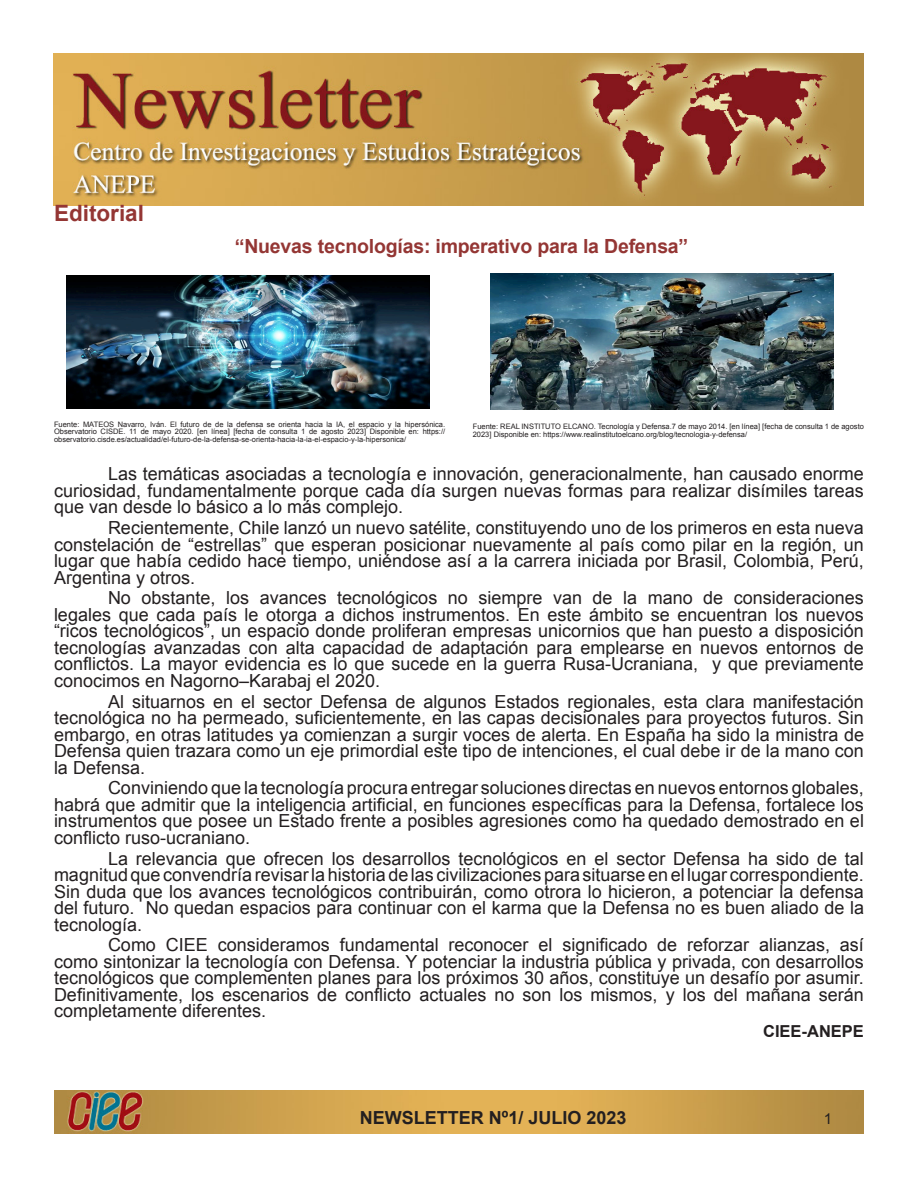
<style>
.page{position:relative;width:918px;height:1188px;background:#fff}
.page>*{position:absolute;margin:0;border:0;box-sizing:border-box;transform-origin:0 0}
.t1{font:700 22.5px "Arial";color:#943634}
.t2{font:700 19.5px "Arial";letter-spacing:-.01em;color:#943634}
.t3{font:18px/16.5px "Arial";color:#231f20;text-align:justify}
.t4{font:700 18px "Arial";color:#231f20}
.t5{font:700 16.5px "Arial";color:#231f20}
.t6{font:15px "Arial";color:#231f20}
.t7{font:7.5px/7.5px "Arial";color:#231f20;text-align:justify}
</style>
<div class="page">
<img style="left:54px;top:1090px;width:810px;height:43px">
<img style="left:53px;top:54px;width:811px;height:151px">
<img style="left:490px;top:274px;width:343px;height:136px">
<img style="left:67px;top:275px;width:362px;height:133px">
<p class="t1" style="left:54px;top:198px;width:92px">Editorial</p>
<p class="t2" style="left:235px;top:233px;width:455px">“Nuevas tecnologías: imperativo para la Defensa”</p>
<p class="t7" style="left:54px;top:420px;width:393px">Fuente: MATEOS Navarro, Iván. El futuro de de la defensa se orienta hacia la IA, el espacio y la hipersónica.<br>Observatorio CISDE. 11 de mayo 2020. [en línea] [fecha de consulta 1 de agosto 2023] Disponible en: https:// observatorio.cisde.es/actualidad/el-futuro-de-la-defensa-se-orienta-hacia-la-ia-el-espacio-y-la-hipersonica/</p>
<p class="t7" style="left:473px;top:423px;width:393px">Fuente: REAL INSTITUTO ELCANO. Tecnología y Defensa.7 de mayo 2014. [en línea] [fecha de consulta 1 de agosto<br>2023] Disponible en: https://www.realinstitutoelcano.org/blog/tecnologia-y-defensa/</p>
<p class="t3" style="left:54px;top:466px;width:811px;text-indent:54px">Las temáticas asociadas a tecnología e innovación, generacionalmente, han causado enorme curiosidad, fundamentalmente porque cada día surgen nuevas formas para realizar disímiles tareas que van desde lo básico a lo más complejo.</p>
<p class="t3" style="left:54px;top:520px;width:811px;text-indent:54px">Recientemente, Chile lanzó un nuevo satélite, constituyendo uno de los primeros en esta nueva constelación de “estrellas” que esperan posicionar nuevamente al país como pilar en la región, un lugar que había cedido hace tiempo, uniéndose así a la carrera iniciada por Brasil, Colombia, Perú, Argentina y otros.</p>
<p class="t3" style="left:54px;top:590px;width:811px;text-indent:54px">No obstante, los avances tecnológicos no siempre van de la mano de consideraciones legales que cada país le otorga a dichos instrumentos. En este ámbito se encuentran los nuevos “ricos tecnológicos”, un espacio donde proliferan empresas unicornios que han puesto a disposición tecnologías avanzadas con alta capacidad de adaptación para emplearse en nuevos entornos de conflictos. La mayor evidencia es lo que sucede en la guerra Rusa-Ucraniana, y que previamente conocimos en Nagorno–Karabaj el 2020.</p>
<p class="t3" style="left:54px;top:693px;width:812px;text-indent:54px">Al situarnos en el sector Defensa de algunos Estados regionales, esta clara manifestación tecnológica no ha permeado, suficientemente, en las capas decisionales para proyectos futuros. Sin embargo, en otras latitudes ya comienzan a surgir voces de alerta. En España ha sido la ministra de Defensa quien trazara como un eje primordial este tipo de intenciones, el cual debe ir de la mano con la Defensa.</p>
<p class="t3" style="left:54px;top:780px;width:812px;text-indent:54px">Conviniendo que la tecnología procura entregar soluciones directas en nuevos entornos globales, habrá que admitir que la inteligencia artificial, en funciones específicas para la Defensa, fortalece los instrumentos que posee un Estado frente a posibles agresiones como ha quedado demostrado en el conflicto ruso-ucraniano.</p>
<p class="t3" style="left:54px;top:850px;width:812px;text-indent:54px">La relevancia que ofrecen los desarrollos tecnológicos en el sector Defensa ha sido de tal magnitud que convendría revisar la historia de las civilizaciones para situarse en el lugar correspondiente.<br>Sin duda que los avances tecnológicos contribuirán, como otrora lo hicieron, a potenciar la defensa del futuro. No quedan espacios para continuar con el karma que la Defensa no es buen aliado de la tecnología.</p>
<p class="t3" style="left:54px;top:937px;width:811px;text-indent:54px">Como CIEE consideramos fundamental reconocer el significado de reforzar alianzas, así como sintonizar la tecnología con Defensa. Y potenciar la industria pública y privada, con desarrollos tecnológicos que complementen planes para los próximos 30 años, constituye un desafío por asumir.<br>Definitivamente, los escenarios de conflicto actuales no son los mismos, y los del mañana serán completamente diferentes.</p>
<p class="t5" style="left:763px;top:1020px;width:102px">CIEE-ANEPE</p>
<p class="t4" style="left:360px;top:1106px;width:268px">NEWSLETTER Nº1/ JULIO 2023</p>
<p class="t6" style="left:824px;top:1109px;width:10px">1</p>
</div>
